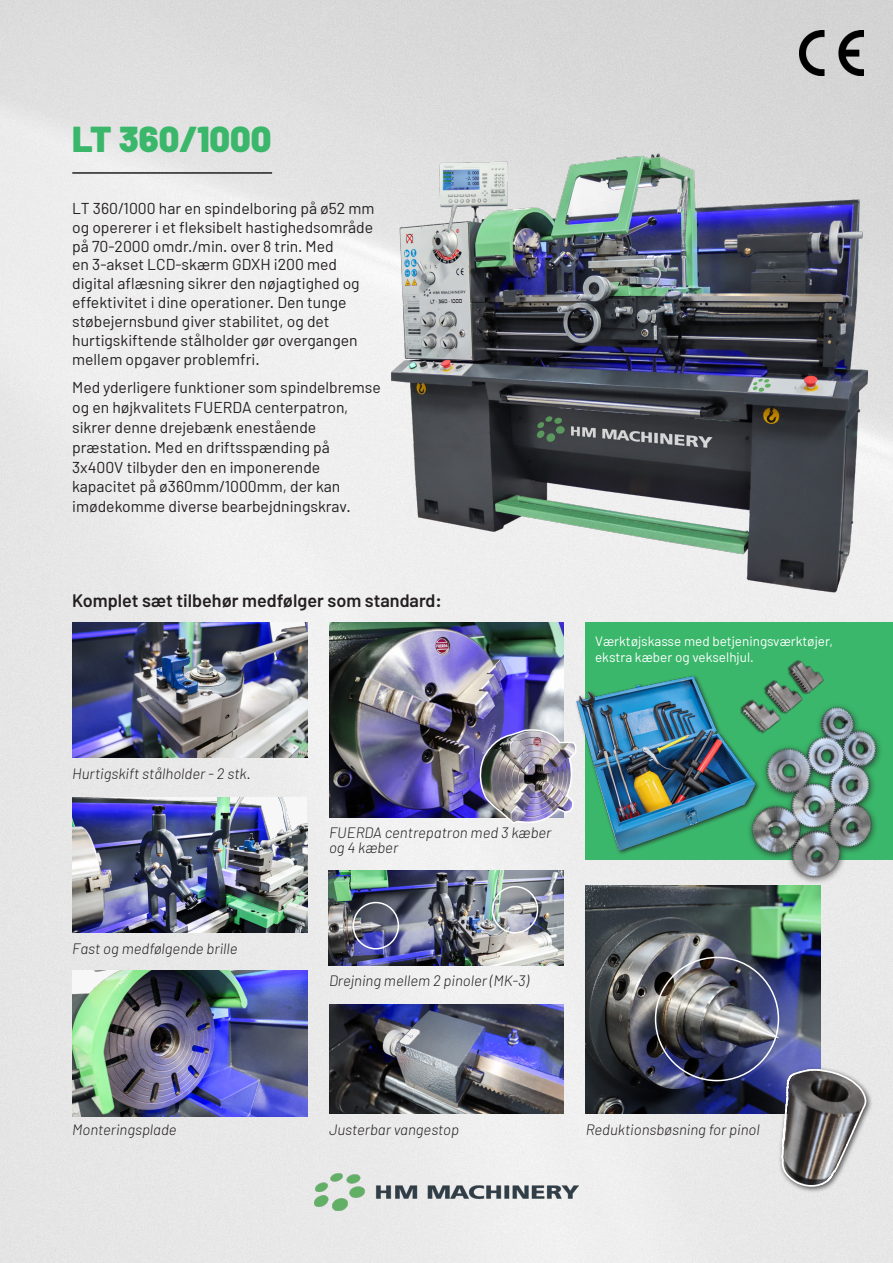
<style>
.page{position:relative;width:893px;height:1263px;background:#fff}
.page>*{position:absolute;margin:0;border:0;box-sizing:border-box;transform-origin:0 0}
.t1{font:900 36px "Barlow";color:#3ab76b}
.t2{font:600 18px "Barlow";color:#231f20}
.t3{font:15.75px/18.9px "Barlow";color:#231f20}
.t4{font:italic 300 15px/15px "Barlow";color:#231f20}
.t5{font:13.5px/16.2px "Barlow";color:#fff}
</style>
<div class="page">
<img style="left:0;top:0;width:893px;height:1263px">
<img style="left:315px;top:1173px;width:263px;height:37px">
<img style="left:799px;top:30px;width:64px;height:46px">
<hr style="left:72px;top:172px;width:200px;height:2px;background:#231f20">
<img style="left:377px;top:133px;width:512px;height:475px">
<img style="left:586px;top:886px;width:235px;height:228px">
<img style="left:72px;top:622px;width:235px;height:135px">
<img style="left:329px;top:1005px;width:235px;height:109px">
<img style="left:72px;top:797px;width:235px;height:135px">
<img style="left:72px;top:971px;width:235px;height:146px">
<img style="left:329px;top:870px;width:235px;height:95px">
<img style="left:329px;top:622px;width:235px;height:196px">
<div style="left:778px;top:1065px;width:95px;height:128px;background:#231f20;opacity:.75"></div>
<svg style="left:780px;top:1065px;width:87px;height:123px;background:#868488"></svg>
<div style="left:353px;top:902px;width:46px;height:47px;border:2px solid #fff;border-radius:50%"></div>
<div style="left:492px;top:886px;width:46px;height:47px;border:2px solid #fff;border-radius:50%"></div>
<div style="left:655px;top:957px;width:124px;height:124px;border:2px solid #fff;border-radius:50%"></div>
<div style="left:586px;top:622px;width:307px;height:237px;background:#3ab76b"></div>
<img style="left:570px;top:668px;width:141px;height:191px">
<img style="left:769px;top:660px;width:55px;height:23px">
<img style="left:711px;top:683px;width:182px;height:222px">
<img style="left:475px;top:726px;width:103px;height:101px">
<p class="t1" style="left:72px;top:117px;width:201px">LT 360/1000</p>
<p class="t3" style="left:72px;top:198px;width:304px">LT 360/1000 har en spindelboring på ø52 mm og opererer i et fleksibelt hastighedsområde på 70-2000 omdr./min. over 8 trin. Med<br>en 3-akset LCD-skærm GDXH i200 med digital aflæsning sikrer den nøjagtighed og effektivitet i dine operationer. Den tunge støbejernsbund giver stabilitet, og det hurtigskiftende stålholder gør overgangen mellem opgaver problemfri.</p>
<p class="t3" style="left:72px;top:377px;width:310px;line-height:19.8px">Med yderligere funktioner som spindelbremse og en højkvalitets FUERDA centerpatron, sikrer denne drejebænk enestående præstation. Med en driftsspænding på 3x400V tilbyder den en imponerende kapacitet på ø360mm/1000mm, der kan imødekomme diverse bearbejdningskrav.</p>
<p class="t2" style="left:72px;top:589px;width:371px">Komplet sæt tilbehør medfølger som standard:</p>
<p class="t4" style="left:72px;top:766px;width:180px">Hurtigskift stålholder - 2 stk.</p>
<p class="t4" style="left:72px;top:940px;width:167px">Fast og medfølgende brille</p>
<p class="t4" style="left:329px;top:825px;width:224px">FUERDA centrepatron med 3 kæber og 4 kæber</p>
<p class="t4" style="left:329px;top:972px;width:201px">Drejning mellem 2 pinoler (MK-3)</p>
<p class="t5" style="left:595px;top:632px;width:239px">Værktøjskasse med betjeningsværktøjer, ekstra kæber og vekselhjul.</p>
<p class="t4" style="left:72px;top:1122px;width:106px">Monteringsplade</p>
<p class="t4" style="left:329px;top:1122px;width:132px">Justerbar vangestop</p>
<p class="t4" style="left:586px;top:1122px;width:175px">Reduktionsbøsning for pinol</p>
</div>
